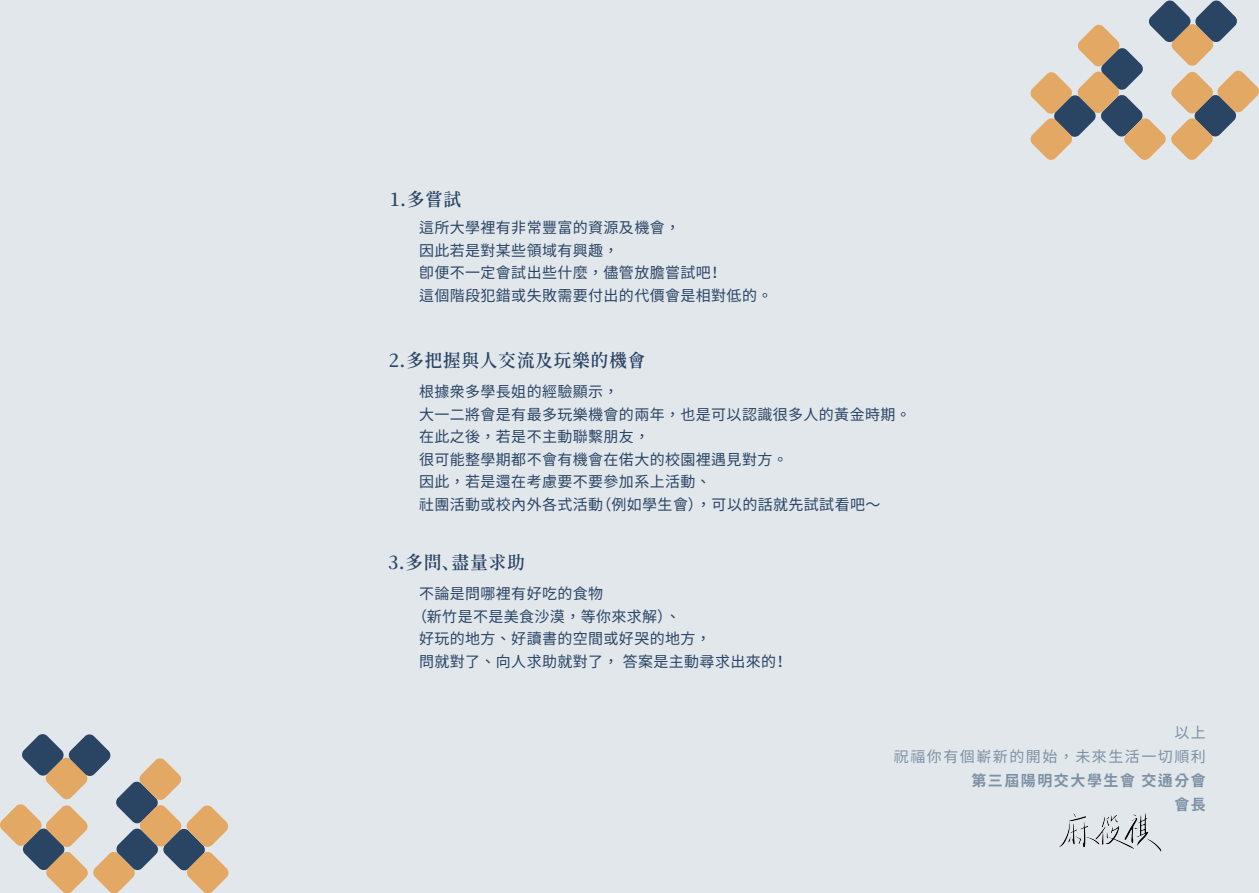
<style>
.page{position:relative;width:1259px;height:893px;background:#e2e7ec}
.page>*{position:absolute;margin:0;border:0;box-sizing:border-box;transform-origin:0 0}
.t1{font:600 18px "Gen Wan Min JP";letter-spacing:.025em;color:#2a4464}
.t2{font:15px/22.5px "Gen Yo Gothic TW R";letter-spacing:.025em;color:#2a4464}
.t3{font:15px/24px "Gen Yo Gothic TW R";letter-spacing:.1em;color:#7d91a4;text-align:right}
.t4{font:15px/24px "Gen Yo Gothic TW B";letter-spacing:.1em;color:#7d91a4;text-align:right}
</style>
<div class="page">
<svg style="left:0;top:733px;width:229px;height:160px;background:#c2bab1"></svg>
<svg style="left:1030px;top:0;width:229px;height:161px;background:#c2bab1"></svg>
<img style="left:1055px;top:807px;width:108px;height:48px">
<p class="t1" style="left:390px;top:189px;width:73px">1.多嘗試</p>
<p class="t2" style="left:419px;top:217px;width:355px">這所大學裡有非常豐富的資源及機會，<br>因此若是對某些領域有興趣，<br>即便不一定會試出些什麼，儘管放膽嘗試吧！<br>這個階段犯錯或失敗需要付出的代價會是相對低的。</p>
<p class="t1" style="left:389px;top:350px;width:258px">2.多把握與人交流及玩樂的機會</p>
<p class="t2" style="left:419px;top:381px;width:493px">根據眾多學長姐的經驗顯示，<br>大一二將會是有最多玩樂機會的兩年，也是可以認識很多人的黃金時期。在此之後，若是不主動聯繫朋友，<br>很可能整學期都不會有機會在偌大的校園裡遇見對方。<br>因此，若是還在考慮要不要參加系上活動、<br>社團活動或校內外各式活動（例如學生會），可以的話就先試試看吧～</p>
<p class="t1" style="left:388px;top:552px;width:138px">3.多問、盡量求助</p>
<p class="t2" style="left:419px;top:583px;width:186px">不論是問哪裡有好吃的食物</p>
<p class="t2" style="left:412px;top:605px;width:270px">（新竹是不是美食沙漠，等你來求解）、</p>
<p class="t2" style="left:419px;top:628px;width:293px">好玩的地方、好讀書的空間或好哭的地方，</p>
<p class="t2" style="left:419px;top:650px;width:370px">問就對了、向人求助就對了， 答案是主動尋求出來的！</p>
<p class="t3" style="left:894px;top:721px;width:313px">以上<br>祝福你有個嶄新的開始，未來生活一切順利</p>
<p class="t4" style="left:971px;top:769px;width:236px">第三屆陽明交大學生會 交通分會會長</p>
</div>
